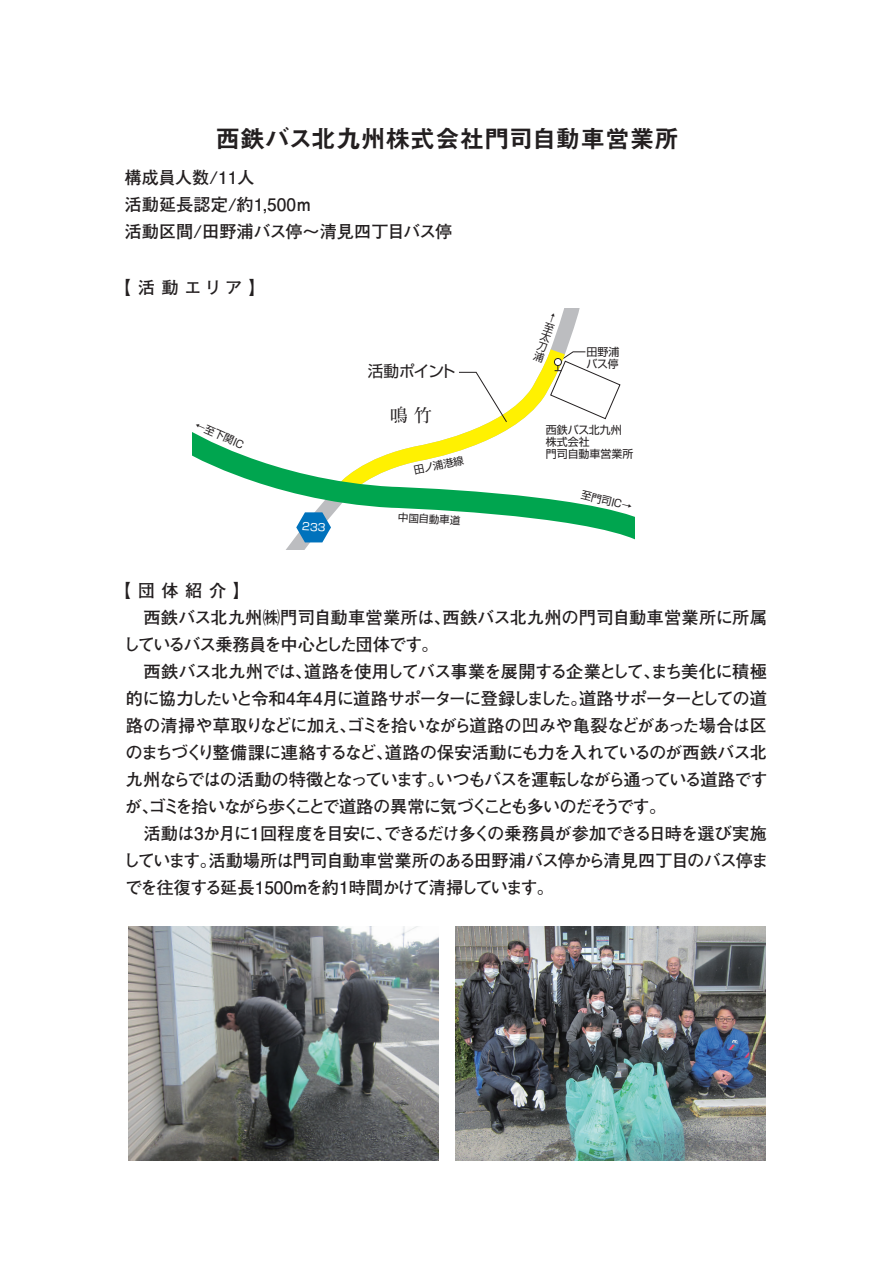
<style>
.page{position:relative;width:893px;height:1263px;background:#fff}
.page>*{position:absolute;margin:0;border:0;box-sizing:border-box;transform-origin:0 0}
.t1{font:24.75px "Midashi Go Pro MB31";color:#231f20}
.t2{font:700 18px "Futo Min A101 Pr 6";color:#231f20}
.t3{font:700 17.25px/27px "Futo Go B101 Pro";letter-spacing:-.05em;color:#231f20}
.t4{font:700 17.25px/27px "Futo Go B101 Pro";color:#231f20}
.t5{font:15.6px "Shin Go Pro";letter-spacing:-.045em;color:#231f20}
.t6{font:10.95px/12px "Shin Go Pro";color:#231f20}
.t7{font:10.35px/10.4px "Shin Go Pro";color:#231f20;text-align:justify}
</style>
<div class="page">
<img style="left:128px;top:926px;width:311px;height:234px">
<img style="left:455px;top:926px;width:311px;height:234px">
<svg style="left:556px;top:308px;width:24px;height:25px"></svg>
<svg style="left:192px;top:432px;width:443px;height:117px"></svg>
<svg style="left:329px;top:333px;width:291px;height:172px"></svg>
<svg style="left:296px;top:512px;width:35px;height:30px"></svg>
<h1 class="t1" style="left:215px;top:119px;width:465px">西鉄バス北九州株式会社門司自動車営業所</h1>
<p class="t4" style="left:124px;top:162px;width:329px">構成員人数/11人<br>活動延長認定/約1,500m<br>活動区間/田野浦バス停～清見四丁目バス停</p>
<p class="t3" style="left:114px;top:272px;width:153px">【活動エリア】</p>
<p class="t7" style="left:198px;top:418px;width:54px;rotate:24deg">←至下関IC</p>
<p class="t5" style="left:368px;top:358px;width:89px">活動ポイント</p>
<p class="t2" style="left:390px;top:401px;width:43px">鳴 竹</p>
<p class="t7" style="left:413px;top:464px;width:52px;rotate:-12deg">田ノ浦港線</p>
<p class="t7" style="left:398px;top:511px;width:64px;rotate:3deg">中国自動車道</p>
<p class="t7" style="left:549px;top:310px;width:7px;rotate:18deg">↑至太刀浦</p>
<p class="t6" style="left:586px;top:345px;width:34px">田野浦バス停</p>
<p class="t6" style="left:546px;top:422px;width:89px">西鉄バス北九州株式会社<br>門司自動車営業所</p>
<p class="t7" style="left:583px;top:488px;width:54px;rotate:14deg">至門司IC→</p>
<p class="t3" style="left:124px;top:575px;width:647px;text-indent:-10px">【団体紹介】<br>　西鉄バス北九州㈱門司自動車営業所は、西鉄バス北九州の門司自動車営業所に所属しているバス乗務員を中心とした団体です。<br>　西鉄バス北九州では、道路を使用してバス事業を展開する企業として、まち美化に積極的に協力したいと令和4年4月に道路サポーターに登録しました。道路サポーターとしての道路の清掃や草取りなどに加え、ゴミを拾いながら道路の凹みや亀裂などがあった場合は区のまちづくり整備課に連絡するなど、道路の保安活動にも力を入れているのが西鉄バス北九州ならではの活動の特徴となっています。いつもバスを運転しながら通っている道路ですが、ゴミを拾いながら歩くことで道路の異常に気づくことも多いのだそうです。<br>　活動は3か月に1回程度を目安に、できるだけ多くの乗務員が参加できる日時を選び実施しています。活動場所は門司自動車営業所のある田野浦バス停から清見四丁目のバス停までを往復する延長1500mを約1時間かけて清掃しています。</p>
</div>
